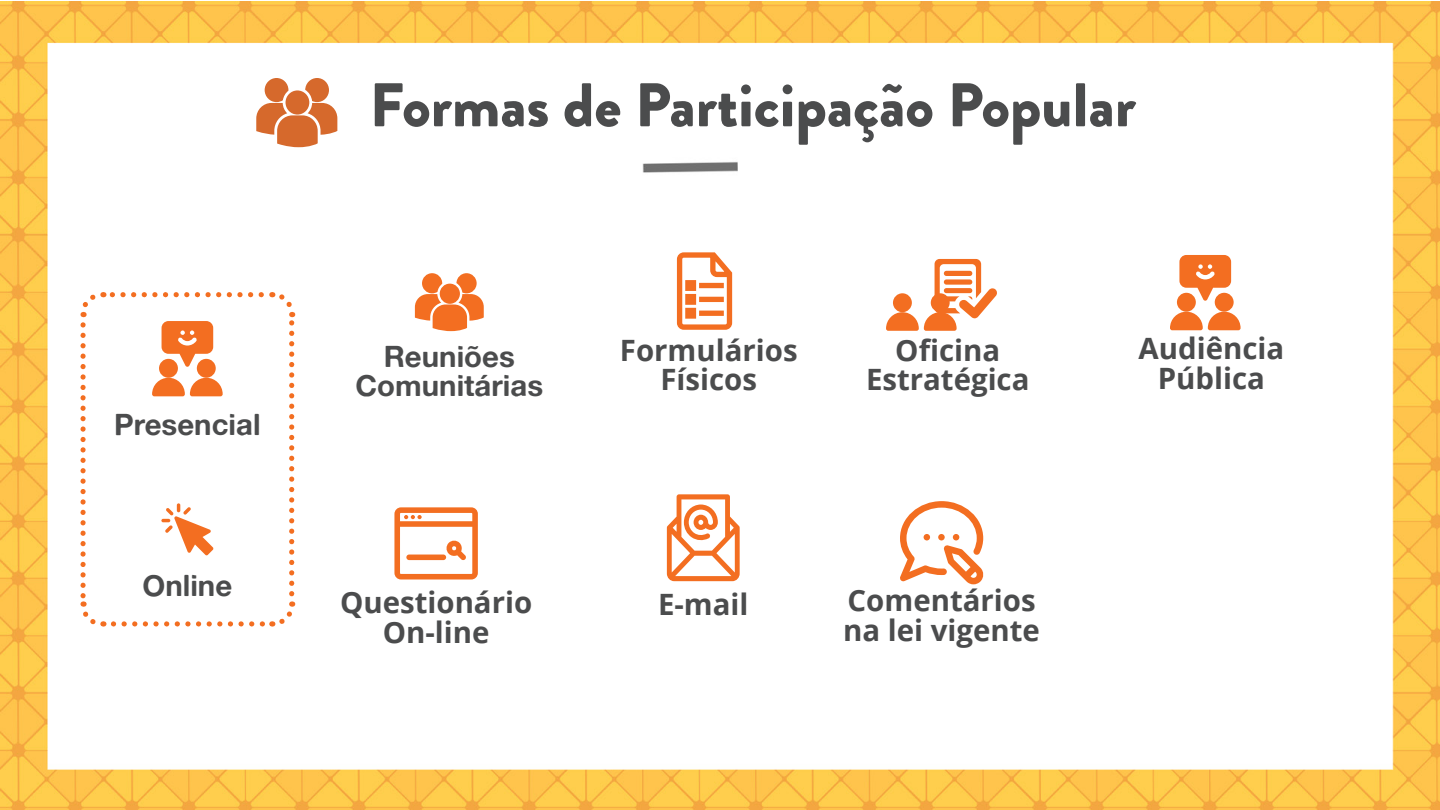
<style>
.page{position:relative;width:1440px;height:810px;background:#fff}
.page>*{position:absolute;margin:0;border:0;box-sizing:border-box;transform-origin:0 0}
.t1{font:900 61.5px "Brandon Grotesque";color:#4b4c4d}
.t2{font:700 29.4px "Open Sans";color:#4b4c4d}
.t3{font:29.4px/29.4px "Alte Haas Grotesk Bold";color:#4b4c4d;text-align:center}
</style>
<div class="page">
<img style="left:0;top:1px;width:1440px;height:809px">
<svg style="left:256px;top:78px;width:81px;height:69px"></svg>
<svg style="left:77px;top:289px;width:220px;height:341px"></svg>
<div style="left:1177px;top:293px;width:19px;height:19px;background:#f36e21;border-radius:50%"></div>
<div style="left:1215px;top:293px;width:19px;height:19px;background:#f36e21;border-radius:50%"></div>
<svg style="left:1170px;top:312px;width:71px;height:18px"></svg>
<svg style="left:1179px;top:255px;width:52px;height:46px"></svg>
<svg style="left:667px;top:494px;width:73px;height:87px"></svg>
<svg style="left:394px;top:507px;width:84px;height:72px"></svg>
<div style="left:406px;top:555px;width:40px;height:5px;background:#f36e21;border-radius:3px"></div>
<svg style="left:900px;top:501px;width:84px;height:83px"></svg>
<svg style="left:676px;top:250px;width:57px;height:81px"></svg>
<svg style="left:415px;top:273px;width:69px;height:58px"></svg>
<svg style="left:886px;top:259px;width:112px;height:72px"></svg>
<p class="t3" style="left:114px;top:410px;width:148px">Presencial</p>
<p class="t3" style="left:142px;top:571px;width:91px">Online</p>
<p class="t1" style="left:369px;top:62px;width:768px">Formas de Participação Popular</p>
<p class="t3" style="left:355px;top:341px;width:189px">Reuniões<br>Comunitárias</p>
<p class="t2" style="left:340px;top:582px;width:194px">Questionário</p>
<p class="t2" style="left:383px;top:611px;width:108px">On-line</p>
<p class="t2" style="left:620px;top:329px;width:179px">Formulários</p>
<p class="t2" style="left:660px;top:359px;width:98px">Físicos</p>
<p class="t2" style="left:895px;top:329px;width:106px">Oficina</p>
<p class="t2" style="left:866px;top:359px;width:165px">Estratégica</p>
<p class="t2" style="left:658px;top:583px;width:92px">E-mail</p>
<p class="t2" style="left:848px;top:580px;width:190px">Comentários</p>
<p class="t2" style="left:843px;top:609px;width:198px">na lei vigente</p>
<p class="t2" style="left:1139px;top:328px;width:147px">Audiência</p>
<p class="t2" style="left:1158px;top:357px;width:109px">Pública</p>
</div>
